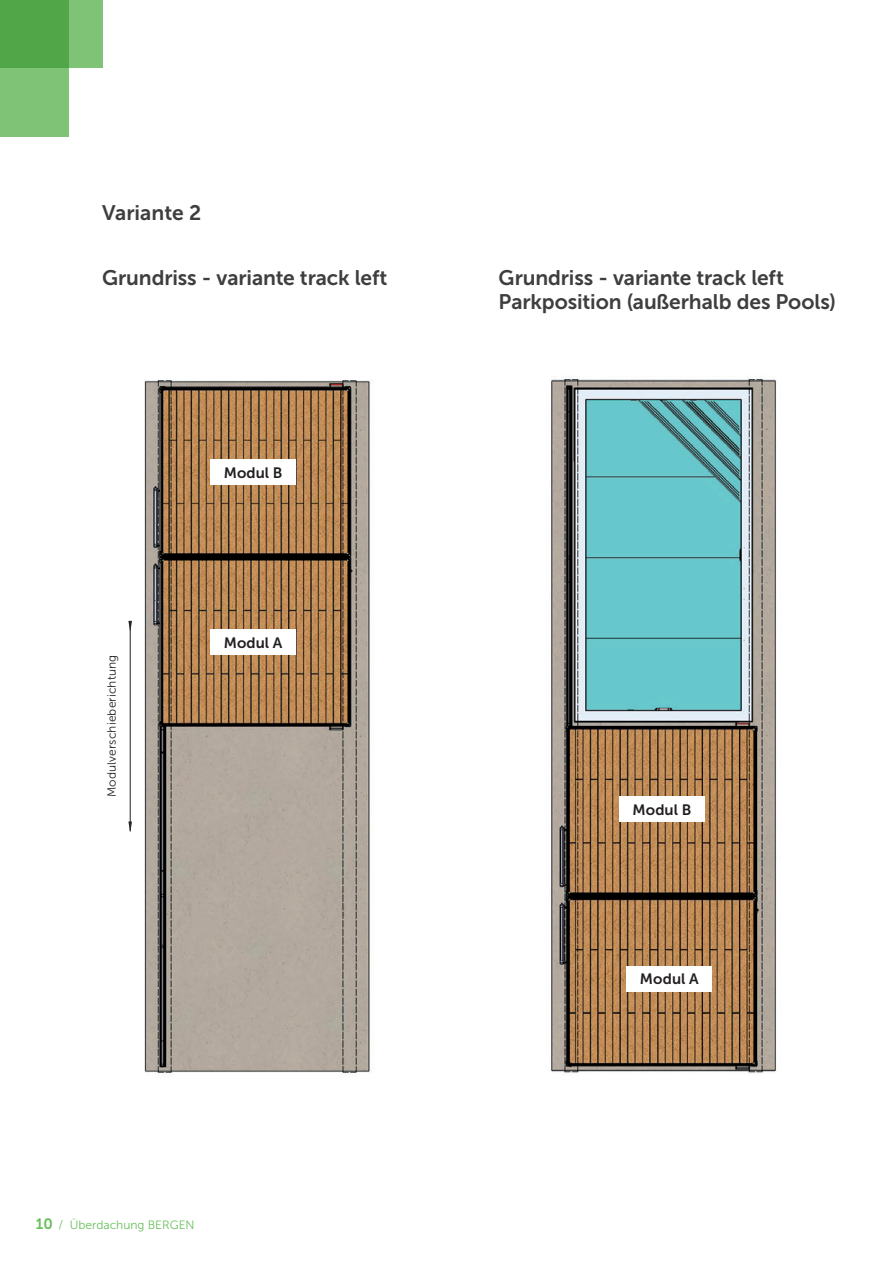
<style>
.page{position:relative;width:893px;height:1263px;background:#fff}
.page>*{position:absolute;margin:0;border:0;box-sizing:border-box;transform-origin:0 0}
.h2_Header{font:21px "Museo Sans 700";letter-spacing:-.005em;color:#3e3e3f}
.t1{font:15px "Museo Sans 700";letter-spacing:.005em;color:#231f20}
.t2{font:12px "Museo Sans 300";letter-spacing:.01em;color:#231f20}
.t3{font:12px "Museo Sans 300";color:#6abf5d}
.s1{font-family:"Museo Sans 700";font-size:15px}
</style>
<div class="page">
<div style="left:0;top:0;width:103px;height:68px;background:#7fc376"></div>
<svg style="left:0;top:0;width:69px;height:137px;background:#68b55e"></svg>
<img style="left:144px;top:380px;width:226px;height:693px">
<img style="left:551px;top:377px;width:226px;height:697px">
<hr style="left:130px;top:621px;width:1px;height:210px;background:#231f20">
<svg style="left:128px;top:821px;width:4px;height:10px"></svg>
<svg style="left:128px;top:621px;width:4px;height:10px"></svg>
<div style="left:211px;top:459px;width:85px;height:26px;background:#fff"></div>
<div style="left:211px;top:630px;width:85px;height:25px;background:#fff"></div>
<div style="left:619px;top:796px;width:85px;height:26px;background:#fff"></div>
<div style="left:627px;top:966px;width:85px;height:25px;background:#fff"></div>
<p class="h2_Header" style="left:102px;top:201px;width:101px">Variante 2</p>
<p class="h2_Header" style="left:102px;top:267px;width:287px">Grundriss - variante track left</p>
<p class="h2_Header" style="left:499px;top:267px;width:287px">Grundriss - variante track left</p>
<p class="h2_Header" style="left:499px;top:291px;width:339px">Parkposition (außerhalb des Pools)</p>
<p class="t1" style="left:224px;top:464px;width:60px">Modul B</p>
<p class="t2" style="left:105px;top:797px;width:144px;rotate:-90deg">Modulverschieberichtung</p>
<p class="t1" style="left:224px;top:634px;width:60px">Modul A</p>
<p class="t3" style="left:36px;top:1218px;width:161px"><span class="s1">10</span> / Überdachung BERGEN</p>
<p class="t1" style="left:633px;top:801px;width:60px">Modul B</p>
<p class="t1" style="left:640px;top:971px;width:60px">Modul A</p>
</div>
